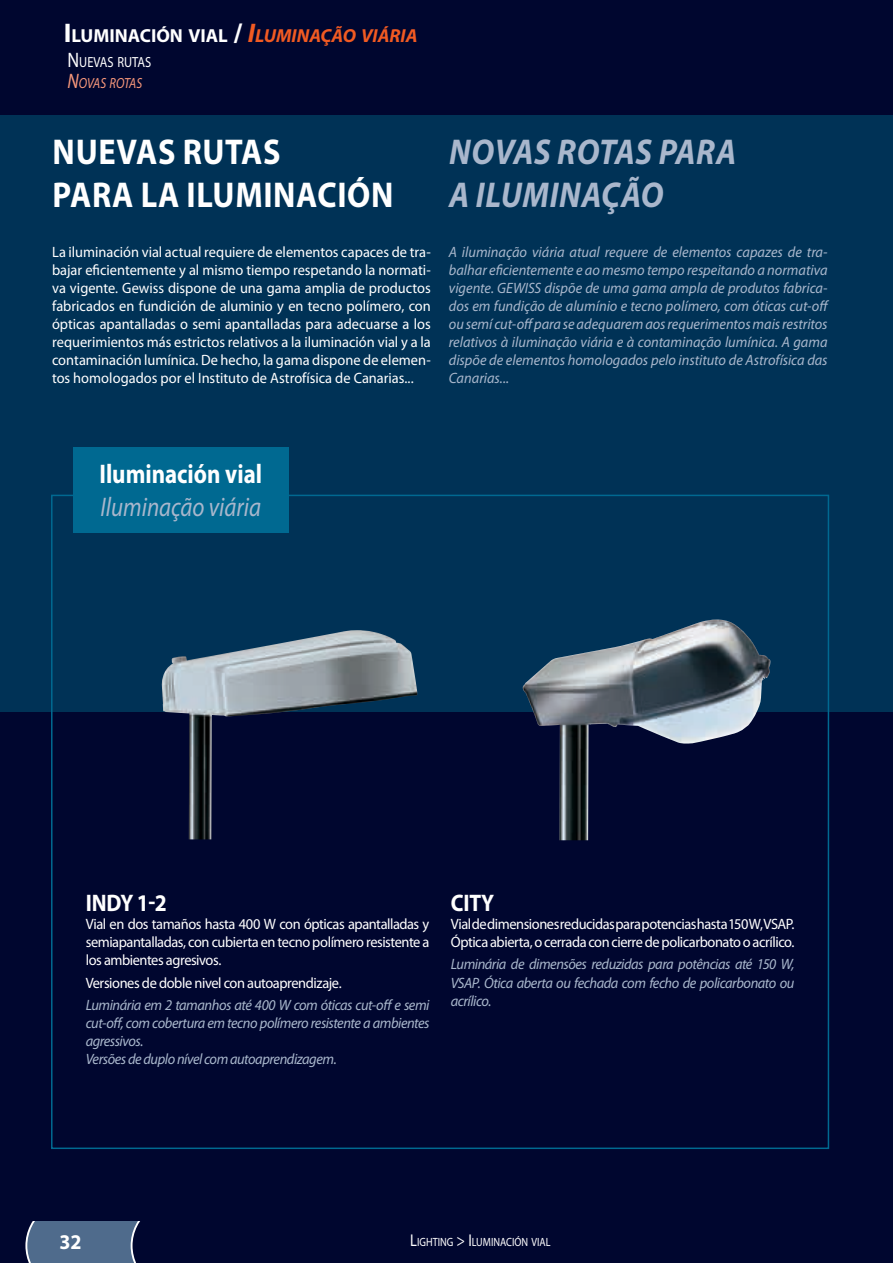
<style>
.page{position:relative;width:893px;height:1263px;background:#00062f}
.page>*{position:absolute;margin:0;border:0;box-sizing:border-box;transform-origin:0 0}
.t1{font:700 36px/43.2px "Myriad Pro";letter-spacing:.02em;color:#fff;scale:.9 1}
.t2{font:italic 700 36px/43.2px "Myriad Pro";letter-spacing:.02em;color:#a9b7cc;scale:.9 1}
.t3{font:italic 27px "Myriad Pro";color:#a9b7cc;scale:.85 1}
.t4{font:700 27px "Myriad Pro";color:#fff;scale:.85 1}
.t5{font:700 24px "Myriad Pro";letter-spacing:-.01em;color:#fff;scale:.9 1}
.t6{font:700 21px "Myriad Pro";color:#fff;scale:.95 1}
.t7{font:italic 700 18.9px "Myriad Pro";color:#f15a22}
.t8{font:15px/18px "Myriad Pro";letter-spacing:-.03em;color:#fff;text-align:justify;scale:.96 1}
.t9{font:italic 15px/18px "Myriad Pro";letter-spacing:-.03em;color:#a9b7cc;text-align:justify;scale:.96 1}
.t10{font:14.7px "Myriad Pro";color:#fff;scale:.85 1}
.t11{font:italic 14.7px "Myriad Pro";color:#f7977a;scale:.85 1}
.t12{font:12px "Myriad Pro";color:#fff;scale:.85 1}
.s1{font-style:normal;font-size:27px;color:#fff}
.s2{font-style:normal;color:#fff}
.s3{font-size:27px}
.s4{font-size:21px}
.s5{font-size:17.1px}
</style>
<div class="page">
<div style="left:0;top:115px;width:893px;height:597px;background:#003256"></div>
<svg style="left:25px;top:1221px;width:115px;height:42px"></svg>
<div style="left:73px;top:447px;width:215px;height:85px;background:#006991"></div>
<img style="left:161px;top:630px;width:257px;height:209px">
<img style="left:522px;top:619px;width:249px;height:221px">
<p class="t7" style="left:64px;top:23px;width:355px"><span class="s1">I</span><span class="s2">LUMINACI ÓN VIAL</span> <span class="s1">/</span> <span class="s3">I</span>LUMINAÇÃO VIÁRIA</p>
<p class="t11" style="left:68px;top:74px;width:89px"><span class="s4">N</span>OVAS ROTAS</p>
<p class="t10" style="left:68px;top:53px;width:99px"><span class="s4">N</span> UEVAS RUTAS</p>
<h1 class="t1" style="left:53px;top:129px;width:167px">NUEVAS RUTAS<br>PARA</h1>
<h1 class="t1" style="left:141px;top:172px;width:71px">LA ILUMI</h1>
<h1 class="t1" style="left:273px;top:172px;width:47px">NACIÓ</h1>
<h1 class="t1" style="left:371px;top:172px;width:26px">N</h1>
<h1 class="t2" style="left:449px;top:129px;width:320px">NOVAS ROTAS PARA<br>A ILUMINAÇÃO</h1>
<p class="t8" style="left:52px;top:242px;width:396px">La iluminación vial actual requiere de elementos capaces de tra&shy;bajar eficientemente y al mismo tiempo respetando la normati&shy;va vigente. Gewiss dispone de una gama amplia de productos fabricados en fundición de aluminio y en tecno polímero, con ópticas apantalladas o semi apantalladas para adecuarse a los requerimientos más estrictos relativos a la iluminación vial y a la contaminación lumínica. De hecho, la gama dispone de elemen&shy;tos homologados por el Instituto de Astrofísica de Canarias...</p>
<p class="t9" style="left:449px;top:242px;width:398px">A iluminação viária atual requere de elementos capazes de tra&shy;balhar eficientemente e ao mesmo tempo respeitando a normativa vigente. GEWISS dispõe de uma gama ampla de produtos fabrica&shy;dos em fundição de alumínio e tecno polímero, com óticas cut-off ou semí cut-off para se adequarem aos requerimentos mais restritos relativos à iluminação viária e à contaminação lumínica. A gama dispõe de elementos homologados pelo instituto de Astrofísica das Canarias...</p>
<h2 class="t4" style="left:99px;top:456px;width:193px">ILUMINACIÓN VIAL</h2>
<h2 class="t3" style="left:101px;top:490px;width:190px">Iluminação viária</h2>
<h3 class="t5" style="left:86px;top:887px;width:92px">INDY 1-2</h3>
<p class="t8" style="left:86px;top:915px;width:360px">Vial en dos tamaños hasta 400 W con ópticas apantalladas y semiapantalladas, con cubierta en tecno polímero resistente a los ambientes agresivos.</p>
<p class="t8" style="left:86px;top:973px;width:268px">Versiones de doble nivel con autoaprendizaje.</p>
<p class="t9" style="left:86px;top:995px;width:360px;text-align:left">Luminária em 2 tamanhos até 400 W com óticas cut-off e semi cut-off, com cobertura em tecno polímero resistente a ambientes agressivos.<br>Versões de duplo nível com autoaprendizagem.</p>
<h3 class="t5" style="left:451px;top:887px;width:50px">CITY</h3>
<p class="t8" style="left:451px;top:915px;width:360px">Vial de dimensiones reducidas para potencias hasta 150 W, VSAP.<br>Óptica abierta, o cerrada con cierre de policarbonato o acrílico.</p>
<p class="t9" style="left:451px;top:955px;width:360px">Luminária de dimensões reduzidas para potências até 150 W, VSAP. Ótica aberta ou fechada com fecho de policarbonato ou acrílico.</p>
<h3 class="t6" style="left:60px;top:1228px;width:25px">32</h3>
<p class="t12" style="left:410px;top:1234px;width:166px"><span class="s5">L</span>IGHTING <span class="s5">&gt; I</span> LUMINACIÓN VIAL</p>
</div>
